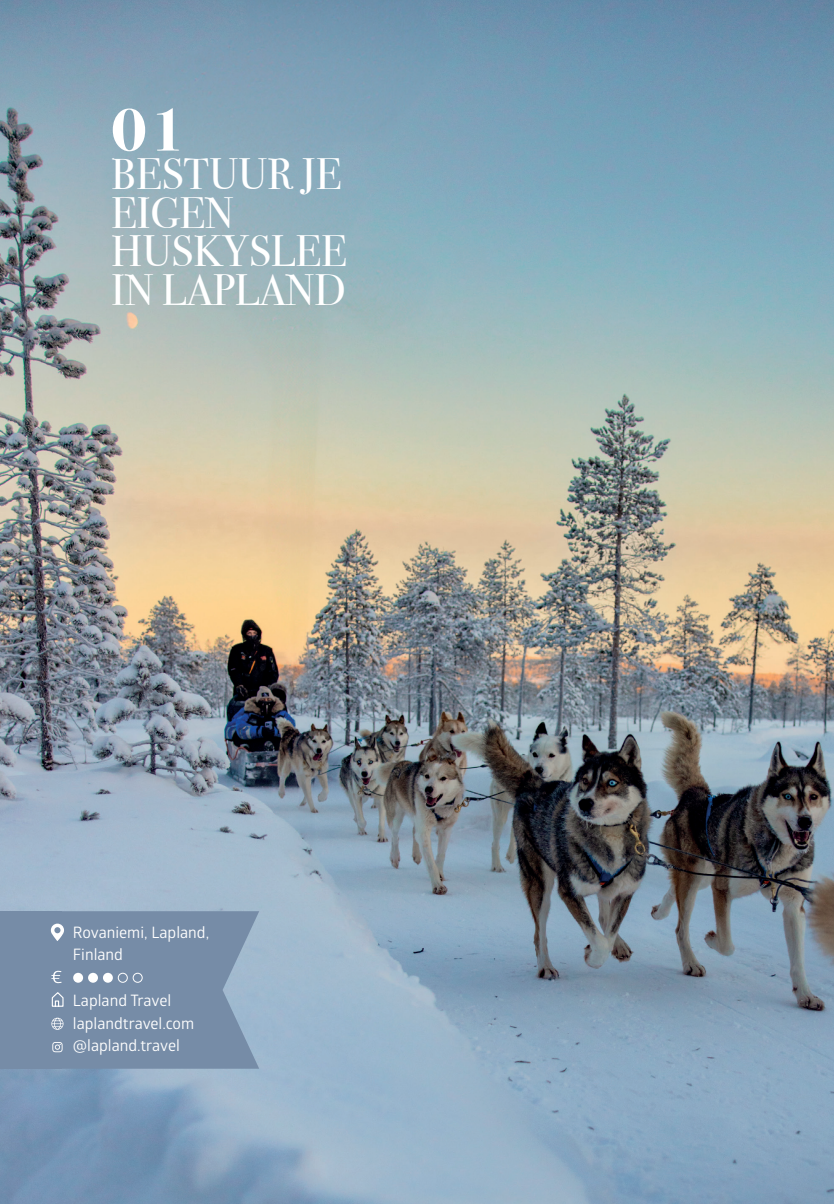
<style>
.page{position:relative;width:834px;height:1204px;background:#fff}
.page>*{position:absolute;margin:0;border:0;box-sizing:border-box;transform-origin:0 0}
.t1{font:700 63px "Bodoni Svty Two ITCTT";color:#fff}
.t2{font:43.75px/38.5px "Bodoni Svty Two ITCTT";color:#fff}
.t3{font:15.75px/22.8px "Glober";color:#fff}
</style>
<div class="page">
<img style="left:0;top:0;width:834px;height:1203px">
<div style="left:0;top:911px;width:62px;height:157px;background:#768ca7"></div>
<svg style="left:51px;top:911px;width:208px;height:157px;background:#7b91ab"></svg>
<svg style="left:0;top:0;width:4px;height:5px"></svg>
<h1 class="t1" style="left:111px;top:77px;width:75px">01</h1>
<h2 class="t2" style="left:111px;top:150px;width:237px">BESTUUR JE<br>EIGEN<br>HUSKYSLEE<br>IN LAPLAND</h2>
<p class="t3" style="left:73px;top:920px;width:138px">Rovaniemi, Lapland,<br>Finland</p>
<p class="t3" style="left:73px;top:988px;width:123px">Lapland Travel laplandtravel.com @lapland.travel</p>
</div>
